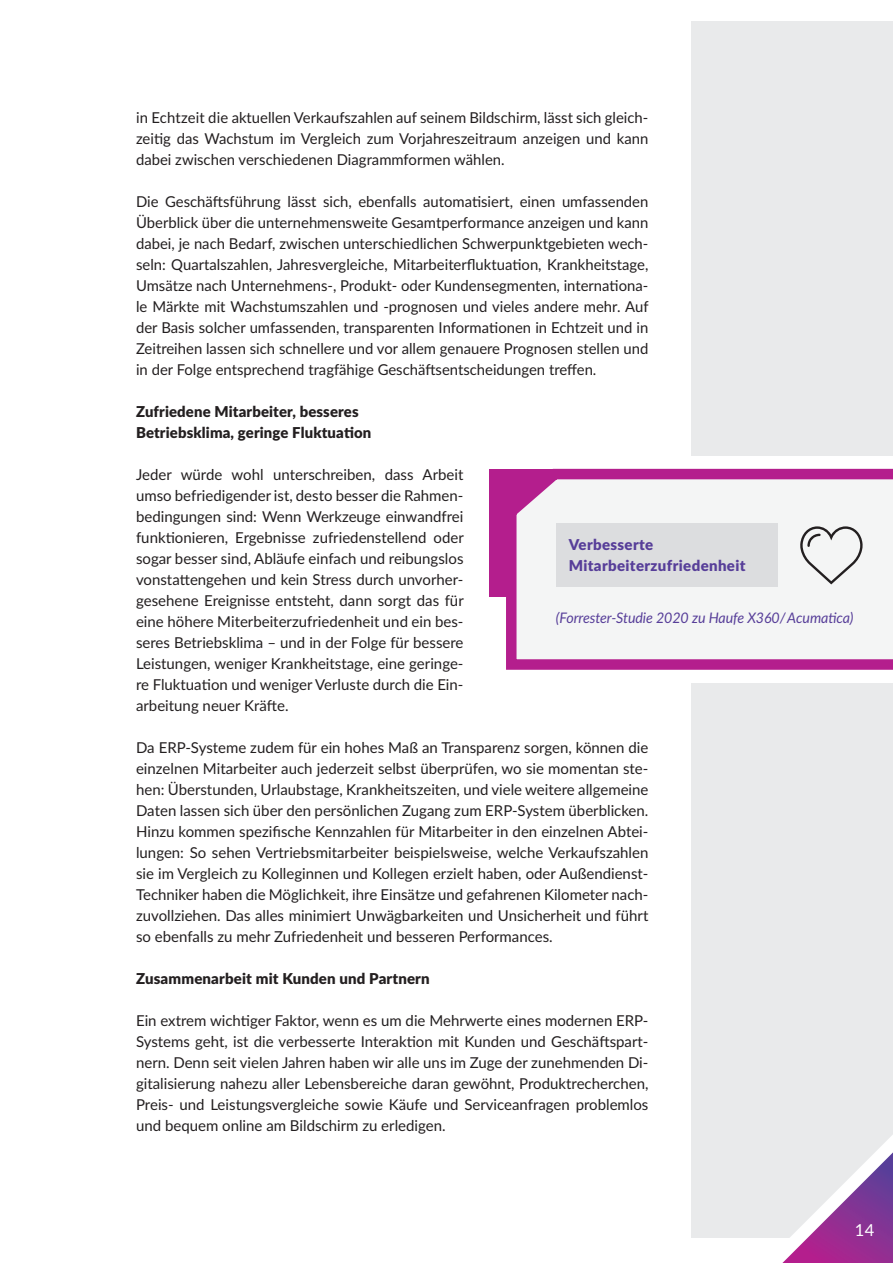
<style>
.page{position:relative;width:893px;height:1263px;background:#fff}
.page>*{position:absolute;margin:0;border:0;box-sizing:border-box;transform-origin:0 0}
.t1{font:16.5px "Lato";color:#fff}
.t2{font:15px/21px "Lato";color:#231f20;text-align:justify}
.t3{font:900 15px/21px "Lato";letter-spacing:.01em;color:#231f20}
.t4{font:900 15px/21px "Lato";letter-spacing:.025em;color:#573e99}
.t5{font:italic 14.55px "Lato";letter-spacing:-.005em;color:#573e99}
</style>
<div class="page">
<div style="left:691px;top:21px;width:202px;height:1216px;background:#e9eaeb"></div>
<svg style="left:756px;top:1135px;width:137px;height:128px"></svg>
<div style="left:489px;top:469px;width:85px;height:127px;background:#b41e8d"></div>
<div style="left:679px;top:456px;width:214px;height:226px;background:#fff"></div>
<svg style="left:501px;top:468px;width:392px;height:202px"></svg>
<svg style="left:800px;top:526px;width:63px;height:58px"></svg>
<p class="t2" style="left:136px;top:106px;width:514px">in Echtzeit die aktuellen Verkaufszahlen auf seinem Bildschirm, lässt sich gleich&shy;zeitig das Wachstum im Vergleich zum Vorjahreszeitraum anzeigen und kann dabei zwischen verschiedenen Diagrammformen wählen.</p>
<p class="t2" style="left:136px;top:190px;width:514px">Die Geschäftsführung lässt sich, ebenfalls automatisiert, einen umfassenden Überblick über die unternehmensweite Gesamtperformance anzeigen und kann dabei, je nach Bedarf, zwischen unterschiedlichen Schwerpunktgebieten wech&shy;seln: Quartalszahlen, Jahresvergleiche, Mitarbeiterfluktuation, Krankheitstage, Umsätze nach Unternehmens-, Produkt- oder Kundensegmenten, internationa&shy;le Märkte mit Wachstumszahlen und -prognosen und vieles andere mehr. Auf der Basis solcher umfassenden, transparenten Informationen in Echtzeit und in Zeitreihen lassen sich schnellere und vor allem genauere Prognosen stellen und in der Folge entsprechend tragfähige Geschäftsentscheidungen treffen.</p>
<p class="t3" style="left:136px;top:400px;width:237px">Zufriedene Mitarbeiter, besseres<br>Betriebsklima, geringe Fluktuation</p>
<p class="t2" style="left:136px;top:463px;width:329px">Jeder würde wohl unterschreiben, dass Arbeit umso befriedigender ist, desto besser die Rahmen&shy;bedingungen sind: Wenn Werkzeuge einwandfrei funktionieren, Ergebnisse zufriedenstellend oder sogar besser sind, Abläufe einfach und reibungslos vonstattengehen und kein Stress durch unvorher&shy;gesehene Ereignisse entsteht, dann sorgt das für eine höhere Miterbeiterzufriedenheit und ein bes&shy;seres Betriebsklima – und in der Folge für bessere Leistungen, weniger Krankheitstage, eine geringe&shy;re Fluktuation und weniger Verluste durch die Ein&shy;arbeitung neuer Kräfte.</p>
<p class="t2" style="left:136px;top:736px;width:514px">Da ERP-Systeme zudem für ein hohes Maß an Transparenz sorgen, können die einzelnen Mitarbeiter auch jederzeit selbst überprüfen, wo sie momentan ste&shy;hen: Überstunden, Urlaubstage, Krankheitszeiten, und viele weitere allgemeine Daten lassen sich über den persönlichen Zugang zum ERP-System überblicken.<br>Hinzu kommen spezifische Kennzahlen für Mitarbeiter in den einzelnen Abtei&shy;lungen: So sehen Vertriebsmitarbeiter beispielsweise, welche Verkaufszahlen sie im Vergleich zu Kolleginnen und Kollegen erzielt haben, oder Außendienst-Techniker haben die Möglichkeit, ihre Einsätze und gefahrenen Kilometer nach&shy;zuvollziehen. Das alles minimiert Unwägbarkeiten und Unsicherheit und führt so ebenfalls zu mehr Zufriedenheit und besseren Performances.</p>
<p class="t3" style="left:136px;top:967px;width:295px">Zusammenarbeit mit Kunden und Partnern</p>
<p class="t2" style="left:136px;top:1009px;width:514px">Ein extrem wichtiger Faktor, wenn es um die Mehrwerte eines modernen ERP-Systems geht, ist die verbesserte Interaktion mit Kunden und Geschäftspart&shy;nern. Denn seit vielen Jahren haben wir alle uns im Zuge der zunehmenden Di&shy;gitalisierung nahezu aller Lebensbereiche daran gewöhnt, Produktrecherchen, Preis- und Leistungsvergleiche sowie Käufe und Serviceanfragen problemlos und bequem online am Bildschirm zu erledigen.</p>
<p class="t4" style="left:569px;top:533px;width:178px">Verbesserte<br>Mitarbeiterzufriedenheit</p>
<p class="t5" style="left:556px;top:607px;width:299px">(Forrester-Studie 2020 zu Haufe X360/ Acumatica)</p>
<p class="t1" style="left:855px;top:1218px;width:21px">14</p>
</div>
